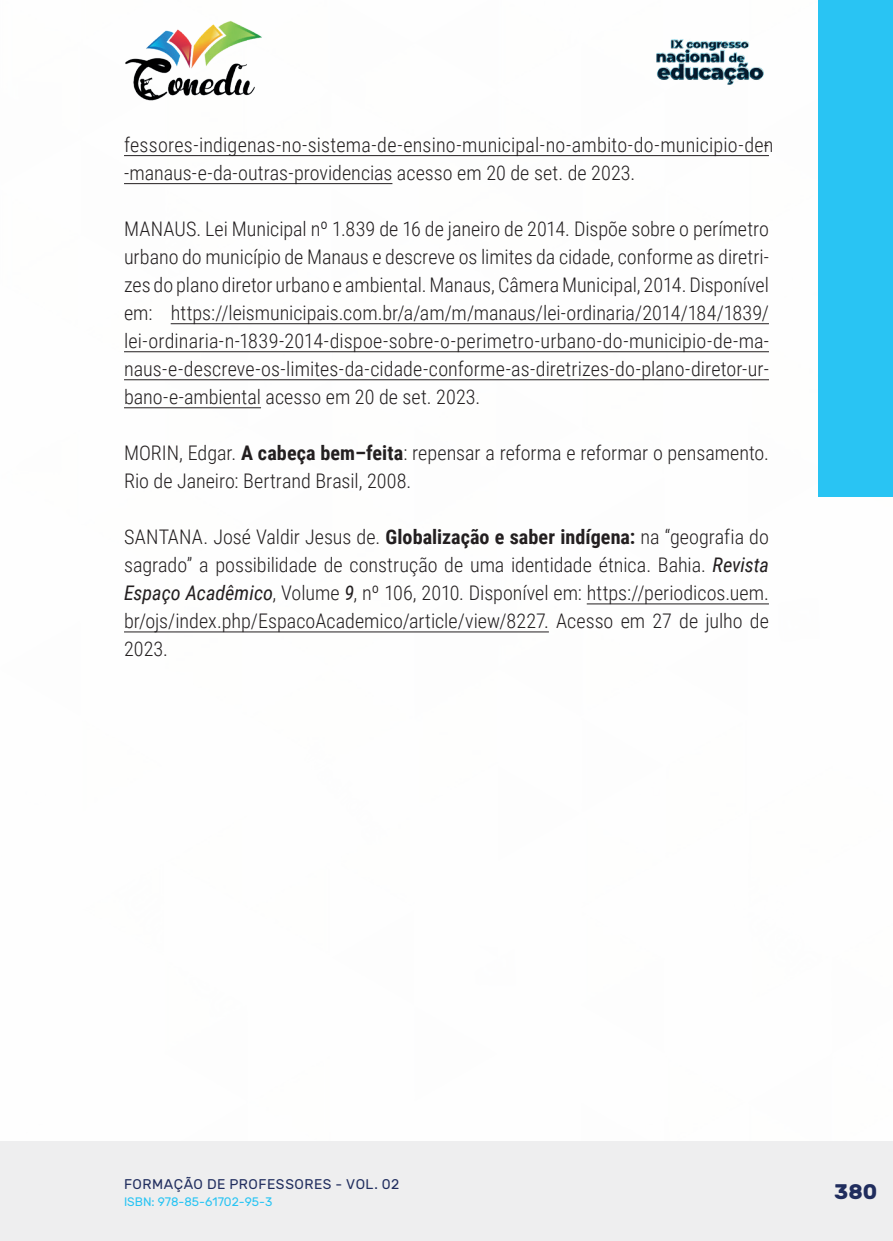
<style>
.page{position:relative;width:893px;height:1241px;background:#fff}
.page>*{position:absolute;margin:0;border:0;box-sizing:border-box;transform-origin:0 0}
.t1{font:700 21px "Rubik";color:#202d5e}
._17_REFERENCIAS{font:300 20.12px/28px "Roboto Condensed";color:#231f20}
.t2{font:14px "Rubik";letter-spacing:.035em;color:#202d5e}
.t3{font:12.25px "Rubik";color:#29c4f3}
.s1{font-weight:700}
.s2{font-weight:400;font-style:italic}
</style>
<div class="page">
<div style="left:0;top:1141px;width:893px;height:99px;background:#eeeeef"></div>
<div style="left:819px;top:0;width:74px;height:496px;background:#29c4f3"></div>
<img style="left:125px;top:20px;width:137px;height:81px">
<img style="left:656px;top:39px;width:108px;height:46px">
<hr style="left:124px;top:155px;width:645px;height:1px;background:#231f20">
<hr style="left:124px;top:183px;width:268px;height:1px;background:#231f20">
<hr style="left:171px;top:323px;width:598px;height:1px;background:#231f20">
<hr style="left:124px;top:351px;width:645px;height:1px;background:#231f20">
<hr style="left:124px;top:379px;width:645px;height:1px;background:#231f20">
<hr style="left:124px;top:407px;width:137px;height:1px;background:#231f20">
<hr style="left:587px;top:603px;width:182px;height:1px;background:#231f20">
<hr style="left:124px;top:631px;width:425px;height:1px;background:#231f20">
<p class="_17_REFERENCIAS" style="left:124px;top:130px;width:646px">fessores-indigenas-no-sistema-de-ensino-municipal-no-ambito-do-municipio-de--manaus-e-da-outras-providencias acesso em 20 de set. de 2023.</p>
<p class="_17_REFERENCIAS" style="left:124px;top:214px;width:646px;text-align:justify">MANAUS. Lei Municipal nº 1.839 de 16 de janeiro de 2014. Dispõe sobre o perímetro urbano do município de Manaus e descreve os limites da cidade, conforme as diretri&shy;zes do plano diretor urbano e ambiental. Manaus, Câmera Municipal, 2014. Disponível em: https://leismunicipais.com.br/a/am/m/manaus/lei-ordinaria/2014/184/1839/ lei-ordinaria-n-1839-2014-dispoe-sobre-o-perimetro-urbano-do-municipio-de-ma&shy;naus-e-descreve-os-limites-da-cidade-conforme-as-diretrizes-do-plano-diretor-ur&shy;bano-e-ambiental acesso em 20 de set. 2023.</p>
<p class="_17_REFERENCIAS" style="left:124px;top:438px;width:646px">MORIN, Edgar. <span class="s1">A cabeça bem–feita</span>: repensar a reforma e reformar o pensamento.<br>Rio de Janeiro: Bertrand Brasil, 2008.</p>
<p class="_17_REFERENCIAS" style="left:124px;top:522px;width:646px;text-align:justify">SANTANA. José Valdir Jesus de. <span class="s1">Globalização e saber indígena:</span> na “geografia do sagrado” a possibilidade de construção de uma identidade étnica. Bahia. <span class="s2">Revista Espaço Acadêmico</span>, Volume <span class="s2">9</span>, nº 106, 2010. Disponível em: https://periodicos.uem. br/ojs/index.php/EspacoAcademico/article/view/8227. Acesso em 27 de julho de 2023.</p>
<p class="t2" style="left:124px;top:1175px;width:277px">FORMAÇÃO DE PROFESSORES - VOL. 02</p>
<p class="t3" style="left:124px;top:1194px;width:150px">ISBN: 978-85-61702-95-3</p>
<p class="t1" style="left:834px;top:1179px;width:45px">380</p>
</div>
